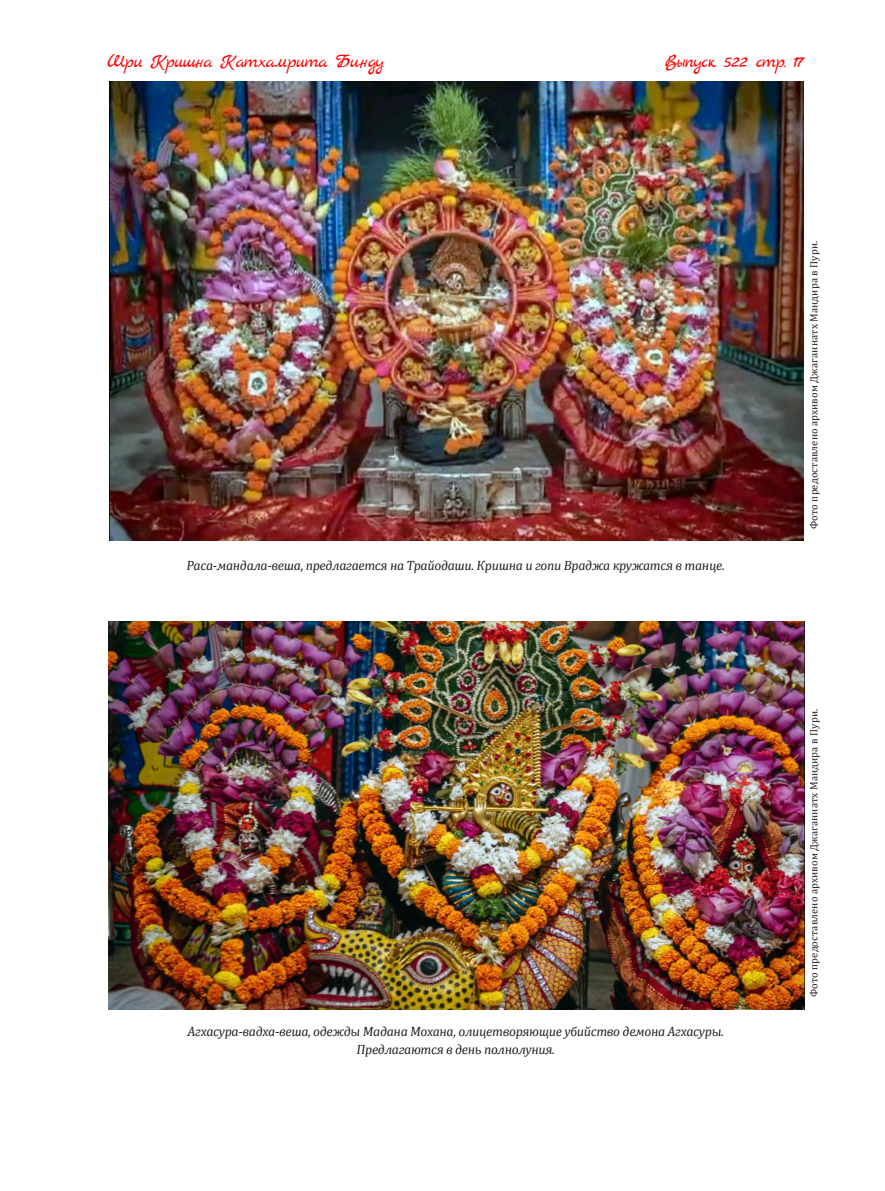
<style>
.page{position:relative;width:885px;height:1191px;background:#fff}
.page>*{position:absolute;margin:0;border:0;box-sizing:border-box;transform-origin:0 0}
.t1{font:19.5px "Marck Script";letter-spacing:-.05em;color:#ff0200}
.t2{font:italic 13.5px "Cambria";letter-spacing:-.02em;color:#231f20}
.Artists_Credits{font:10.5px "Cambria";letter-spacing:.01em;color:#231f20}
</style>
<div class="page">
<img style="left:109px;top:81px;width:694px;height:459px">
<img style="left:108px;top:621px;width:696px;height:388px">
<h1 class="t1" style="left:108px;top:50px;width:280px">Шри Кришна Катхамрита Бинду</h1>
<h1 class="t1" style="left:664px;top:50px;width:140px">Выпуск 522 стр. 17</h1>
<p class="t2" style="left:187px;top:556px;width:541px">Раса-мандала-веша, предлагается на Трайодаши. Кришна и гопи Враджа кружатся в танце.</p>
<p class="t2" style="left:188px;top:1022px;width:539px">Агхасура-вадха-веша, одежды Мадана Мохана, олицетворяющие убийство демона Агхасуры.</p>
<p class="t2" style="left:357px;top:1039px;width:201px">Предлагаются в день полнолуния.</p>
<p class="Artists_Credits" style="left:807px;top:529px;width:289px;rotate:-90deg">Фото предоставлено архивом Джаганнатх Мандира в Пури.</p>
<p class="Artists_Credits" style="left:807px;top:997px;width:289px;rotate:-90deg">Фото предоставлено архивом Джаганнатх Мандира в Пури.</p>
</div>
